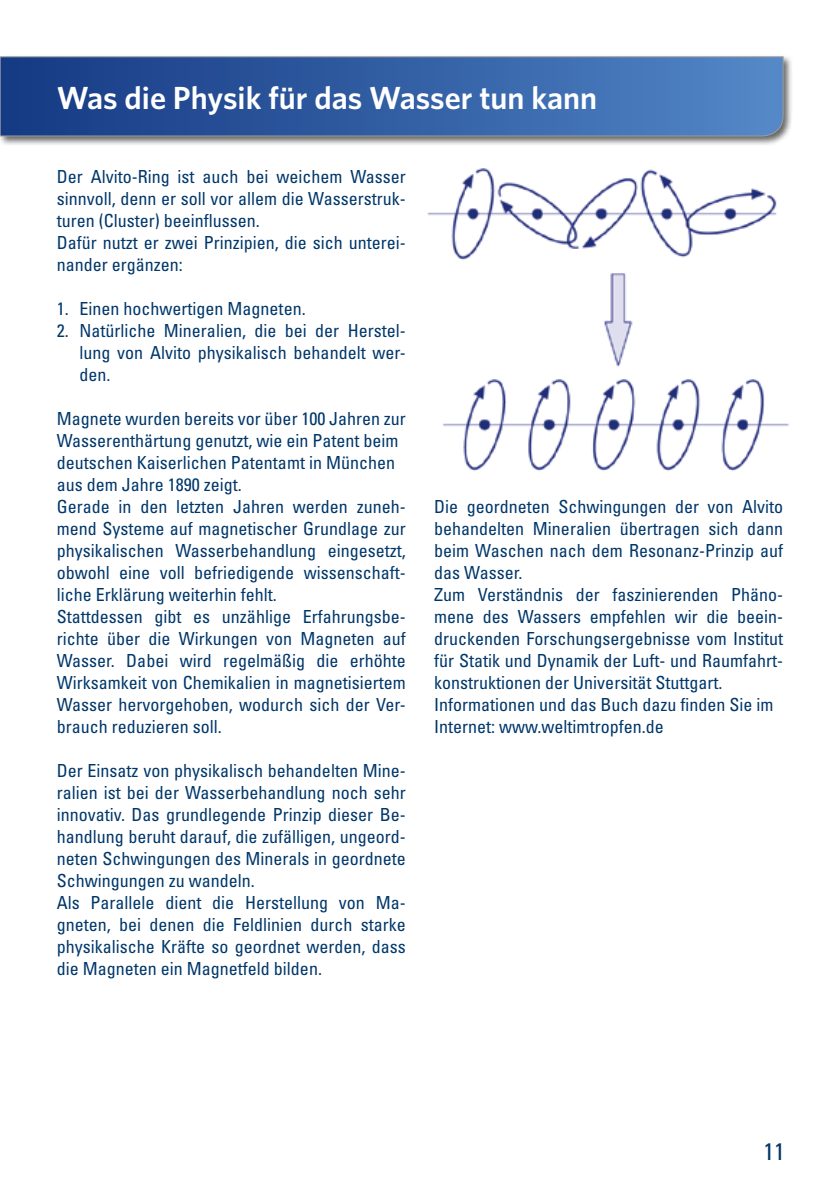
<style>
.page{position:relative;width:840px;height:1191px;background:#fff}
.page>*{position:absolute;margin:0;border:0;box-sizing:border-box;transform-origin:0 0}
.t1{font:600 32px "Whitney";color:#fff}
.t2{font:condensed 24px "Univers LT Std";color:#00376a}
.t3{font:condensed 18px/22px "Univers LT Std";color:#00376a}
</style>
<div class="page">
<div style="left:0;top:54px;width:793px;height:92px;background:#000;opacity:.6"></div>
<svg style="left:0;top:57px;width:782px;height:79px;background:#345fa4"></svg>
<img style="left:604px;top:273px;width:29px;height:94px">
<img style="left:427px;top:168px;width:350px;height:92px">
<img style="left:443px;top:379px;width:347px;height:92px">
<h1 class="t1" style="left:57px;top:77px;width:541px">Was die Physik für das Wasser tun kann</h1>
<p class="t3" style="left:57px;top:165px;width:350px">Der Alvito-Ring ist auch bei weichem Wasser sinnvoll, denn er soll vor allem die Wasserstruk&shy;turen (Cluster) beeinflussen.<br>Dafür nutzt er zwei Prinzipien, die sich unterei&shy;nander ergänzen:</p>
<p class="t3" style="left:57px;top:297px;width:250px">1. Einen hochwertigen Magneten.</p>
<p class="t3" style="left:79px;top:319px;width:327px;text-align:justify;text-indent:-23px">2. Natürliche Mineralien, die bei der Herstel&shy;lung von Alvito physikalisch behandelt wer&shy;den.</p>
<p class="t3" style="left:57px;top:407px;width:350px">Magnete wurden bereits vor über 100 Jahren zur Wasserenthärtung genutzt, wie ein Patent beim deutschen Kaiserlichen Patentamt in München aus dem Jahre 1890 zeigt.<br>Gerade in den letzten Jahren werden zuneh&shy;mend Systeme auf magnetischer Grundlage zur physikalischen Wasserbehandlung eingesetzt, obwohl eine voll befriedigende wissenschaft&shy;liche Erklärung weiterhin fehlt.<br>Stattdessen gibt es unzählige Erfahrungsbe&shy;richte über die Wirkungen von Magneten auf Wasser. Dabei wird regelmäßig die erhöhte Wirksamkeit von Chemikalien in magnetisiertem Wasser hervorgehoben, wodurch sich der Ver&shy;brauch reduzieren soll.</p>
<p class="t3" style="left:57px;top:759px;width:350px">Der Einsatz von physikalisch behandelten Mine&shy;ralien ist bei der Wasserbehandlung noch sehr innovativ. Das grundlegende Prinzip dieser Be&shy;handlung beruht darauf, die zufälligen, ungeord&shy;neten Schwingungen des Minerals in geordnete Schwingungen zu wandeln.<br>Als Parallele dient die Herstellung von Ma&shy;gneten, bei denen die Feldlinien durch starke physikalische Kräfte so geordnet werden, dass die Magneten ein Magnetfeld bilden.</p>
<p class="t3" style="left:434px;top:495px;width:350px">Die geordneten Schwingungen der von Alvito behandelten Mineralien übertragen sich dann beim Waschen nach dem Resonanz-Prinzip auf das Wasser.<br>Zum Verständnis der faszinierenden Phäno&shy;mene des Wassers empfehlen wir die beein&shy;druckenden Forschungsergebnisse vom Institut für Statik und Dynamik der Luft- und Raumfahrt&shy;konstruktionen der Universität Stuttgart.<br>Informationen und das Buch dazu finden Sie im Internet: www.weltimtropfen.de</p>
<h2 class="t2" style="left:763px;top:1136px;width:23px">11</h2>
</div>
